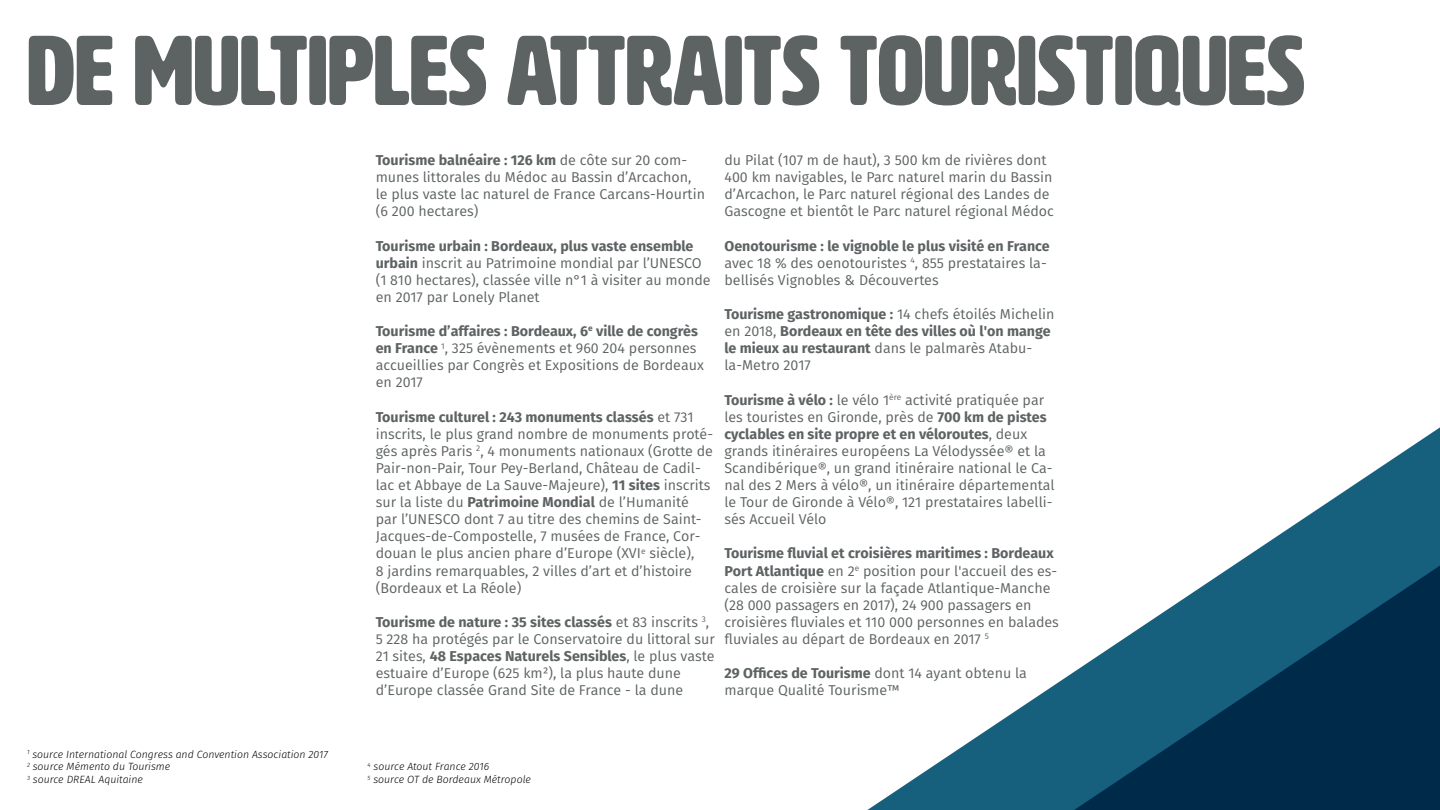
<style>
.page{position:relative;width:1440px;height:810px;background:#fff}
.page>*{position:absolute;margin:0;border:0;box-sizing:border-box;transform-origin:0 0}
.t1{font:97.5px "HWT Artz";color:#5d6263}
.t2{font:14.25px/17.1px "Fira Sans";color:#5d6263}
.t3{font:700 14.25px/17.1px "Fira Sans";color:#5d6263}
.t4{font:italic 300 10.5px/12.6px "Fira Sans";color:#000}
.s1{font-weight:700}
.s2{font-weight:400}
</style>
<div class="page">
<svg style="left:867px;top:427px;width:573px;height:383px"></svg>
<svg style="left:1074px;top:566px;width:366px;height:244px;background:#21546f"></svg>
<p class="t1" style="left:27px;top:20px;width:1279px">DE MULTIPLES ATTRAITS TOURISTIQUES</p>
<p class="t4" style="left:27px;top:748px;width:303px"><sup>1</sup> source International Congress and Convention Association 2017<br><sup>2</sup> source Mémento du Tourisme</p>
<p class="t4" style="left:27px;top:773px;width:117px"><sup>3</sup> source DREAL Aquitaine</p>
<p class="t2" style="left:376px;top:152px;width:331px"><span class="s1">Tourisme balnéaire : 126 km</span> de côte sur 20 com&shy;munes littorales du Médoc au Bassin d’Arcachon, le plus vaste lac naturel de France Carcans-Hourtin (6 200 hectares)</p>
<p class="t2" style="left:376px;top:237px;width:336px"><span class="s1">Tourisme urbain : Bordeaux, plus vaste ensemble urbain</span> inscrit au Patrimoine mondial par l’UNESCO (1 810 hectares), classée ville n°1 à visiter au monde en 2017 par Lonely Planet</p>
<p class="t2" style="left:376px;top:323px;width:330px"><span class="s1">Tourisme d’affaires : Bordeaux, 6</span><sup>e</sup> <span class="s1">ville de congrès en France</span> <sup>1</sup>, 325 évènements et 960 204 personnes accueillies par Congrès et Expositions de Bordeaux en 2017</p>
<p class="t2" style="left:376px;top:408px;width:339px"><span class="s1">Tourisme culturel : 243 monuments classés</span> et 731 inscrits, le plus grand nombre de monuments proté&shy;gés après Paris <sup>2</sup>, 4 monuments nationaux (Grotte de Pair-non-Pair, Tour Pey-Berland, Château de Cadil&shy;lac et Abbaye de La Sauve-Majeure), <span class="s1">11 sites</span> inscrits sur la liste du <span class="s1">Patrimoine Mondial</span> de l’Humanité par l’UNESCO dont 7 au titre des chemins de Saint-Jacques-de-Compostelle, 7 musées de France, Cor&shy;douan le plus ancien phare d’Europe (XVI<sup>e</sup> siècle),<br>8 jardins remarquables, 2 villes d’art et d’histoire (Bordeaux et La Réole)</p>
<p class="t2" style="left:376px;top:613px;width:341px"><span class="s1">Tourisme de nature : 35 sites classés</span> et 83 inscrits <sup>3</sup>, 5 228 ha protégés par le Conservatoire du littoral sur 21 sites, <span class="s1">48 Espaces Naturels Sensibles</span>, le plus vaste estuaire d’Europe (625 km²), la plus haute dune d’Europe classée Grand Site de France - la dune</p>
<p class="t2" style="left:724px;top:152px;width:331px">du Pilat (107 m de haut), 3 500 km de rivières dont 400 km navigables, le Parc naturel marin du Bassin d’Arcachon, le Parc naturel régional des Landes de Gascogne et bientôt le Parc naturel régional Médoc</p>
<p class="t2" style="left:724px;top:237px;width:327px"><span class="s1">Oenotourisme : le vignoble le plus visité en France </span>avec 18 % des oenotouristes <sup>4</sup>, 855 prestataires la&shy;bellisés Vignobles &amp; Découvertes</p>
<p class="t3" style="left:724px;top:306px;width:332px">Tourisme gastronomique : <span class="s2">14 chefs étoilés Michelin en 2018,</span> Bordeaux en tête des villes où l'on mange le mieux au restaurant <span class="s2">dans le palmarès Atabu&shy;la-Metro 2017</span></p>
<p class="t2" style="left:724px;top:391px;width:332px"><span class="s1">Tourisme à vélo :</span> le vélo 1<sup>ère</sup> activité pratiquée par les touristes en Gironde, près de <span class="s1">700 km de pistes cyclables en site propre et en véloroutes</span>, deux grands itinéraires européens La Vélodyssée® et la Scandibérique®, un grand itinéraire national le Ca&shy;nal des 2 Mers à vélo®, un itinéraire départemental le Tour de Gironde à Vélo®, 121 prestataires labelli&shy;sés Accueil Vélo</p>
<p class="t2" style="left:724px;top:545px;width:336px"><span class="s1">Tourisme fluvial et croisières maritimes : Bordeaux Port Atlantique</span> en 2<sup>e</sup> position pour l'accueil des es&shy;cales de croisière sur la façade Atlantique-Manche (28 000 passagers en 2017), 24 900 passagers en croisières fluviales et 110 000 personnes en balades fluviales au départ de Bordeaux en 2017 <sup>5</sup></p>
<p class="t2" style="left:724px;top:665px;width:304px"><span class="s1">29 Offices de Tourisme</span> dont 14 ayant obtenu la marque Qualité Tourisme™</p>
<p class="t4" style="left:368px;top:760px;width:123px"><sup>4</sup> source Atout France 2016</p>
<p class="t4" style="left:368px;top:773px;width:165px"><sup>5</sup> source OT de Bordeaux Métropole</p>
</div>
